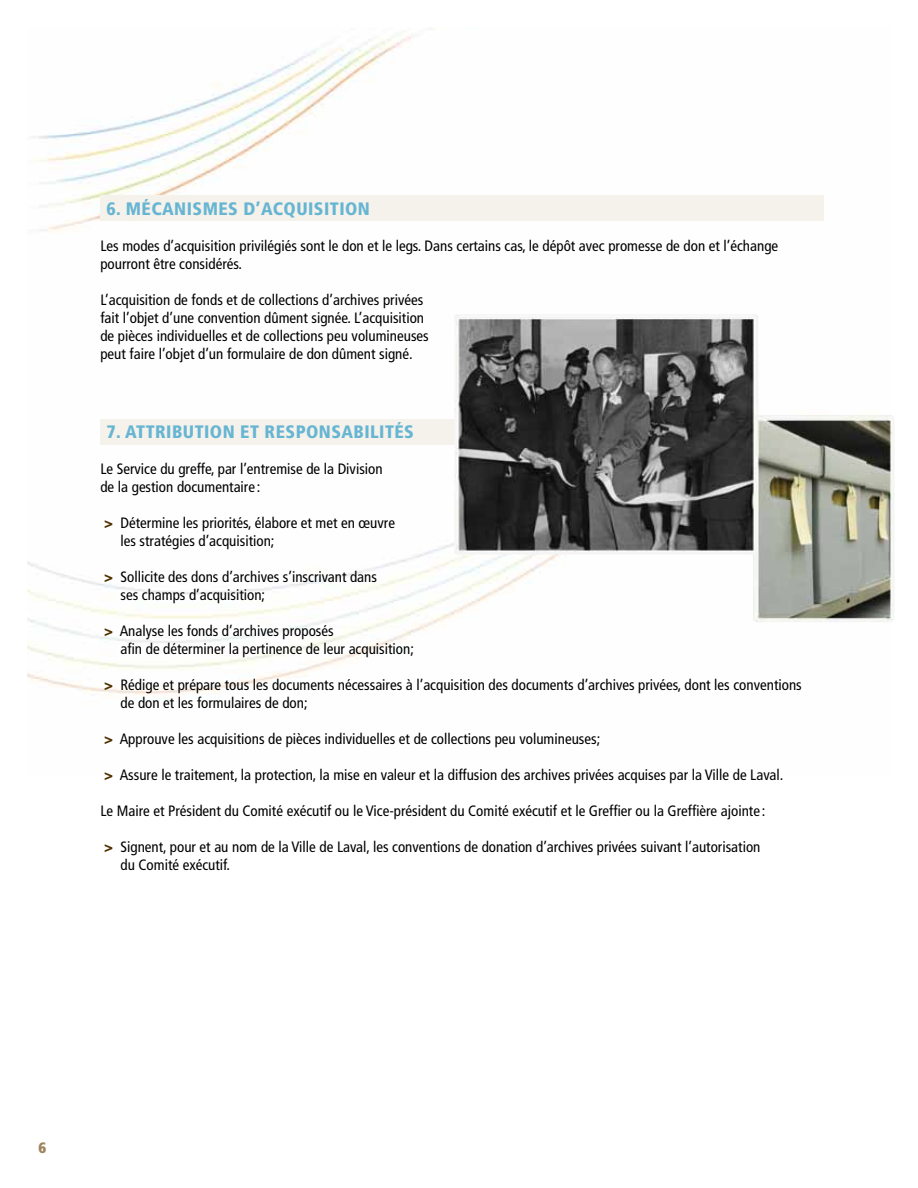
<style>
.page{position:relative;width:918px;height:1188px;background:#fff}
.page>*{position:absolute;margin:0;border:0;box-sizing:border-box;transform-origin:0 0}
.t1{font:900 condensed 18px "Frutiger";letter-spacing:.025em;color:#66b5d3}
.t2{font:condensed 15px/18px "Frutiger";color:#000}
.t3{font:900 condensed 15px "Frutiger";color:#9f845e}
.s1{font-weight:900;color:#513100}
</style>
<div class="page">
<img style="left:27px;top:28px;width:427px;height:667px">
<div style="left:100px;top:195px;width:724px;height:26px;background:#f5f1eb"></div>
<div style="left:100px;top:419px;width:724px;height:25px;background:#f5f1eb"></div>
<img style="left:454px;top:315px;width:440px;height:307px">
<p class="t1" style="left:106px;top:198px;width:92px">6. MÉCANISMES</p>
<p class="t1" style="left:243px;top:198px;width:73px">D’ACQUISITI</p>
<p class="t1" style="left:345px;top:198px;width:26px">ON</p>
<p class="t2" style="left:100px;top:237px;width:679px">Les modes d’acquisition privilégiés sont le don et le legs. Dans certains cas, le dépôt avec promesse de don et l’échange pourront être considérés.</p>
<p class="t2" style="left:100px;top:291px;width:330px">L’acquisition de fonds et de collections d’archives privées fait l’objet d’une convention dûment signée. L’acquisition de pièces individuelles et de collections peu volumineuses peut faire l’objet d’un formulaire de don dûment signé.</p>
<p class="t1" style="left:106px;top:421px;width:40px">7. ATTRIB</p>
<p class="t1" style="left:183px;top:421px;width:159px">UTION ET RESPONSABILIT</p>
<p class="t1" style="left:394px;top:421px;width:19px">ÉS</p>
<p class="t2" style="left:100px;top:460px;width:284px">Le Service du greffe, par l’entremise de la Division de la gestion documentaire :</p>
<p class="t2" style="left:121px;top:514px;width:276px;text-indent:-16px"><span class="s1">&gt;</span> Détermine les priorités, élabore et met en œuvre les stratégies d’acquisition;</p>
<p class="t2" style="left:121px;top:568px;width:258px;text-indent:-16px"><span class="s1">&gt;</span> Sollicite des dons d’archives s’inscrivant dans ses champs d’acquisition;</p>
<p class="t2" style="left:121px;top:622px;width:295px;text-indent:-16px"><span class="s1">&gt;</span> Analyse les fonds d’archives proposés<br>afin de déterminer la pertinence de leur acquisition;</p>
<p class="t2" style="left:121px;top:676px;width:683px;text-indent:-16px"><span class="s1">&gt;</span> Rédige et prépare tous les documents nécessaires à l’acquisition des documents d’archives privées, dont les conventions de don et les formulaires de don;</p>
<p class="t2" style="left:104px;top:730px;width:497px"><span class="s1">&gt;</span> Approuve les acquisitions de pièces individuelles et de collections peu volumineuses;</p>
<p class="t2" style="left:104px;top:766px;width:681px"><span class="s1">&gt;</span> Assure le traitement, la protection, la mise en valeur et la diffusion des archives privées acquises par la Ville de Laval.</p>
<p class="t2" style="left:100px;top:802px;width:667px">Le Maire et Président du Comité exécutif ou le Vice-président du Comité exécutif et le Greffier ou la Greffière ajointe :</p>
<p class="t2" style="left:121px;top:838px;width:641px;text-indent:-16px"><span class="s1">&gt;</span> Signent, pour et au nom de la Ville de Laval, les conventions de donation d’archives privées suivant l’autorisation du Comité exécutif.</p>
<p class="t3" style="left:39px;top:1139px;width:9px">6</p>
</div>
